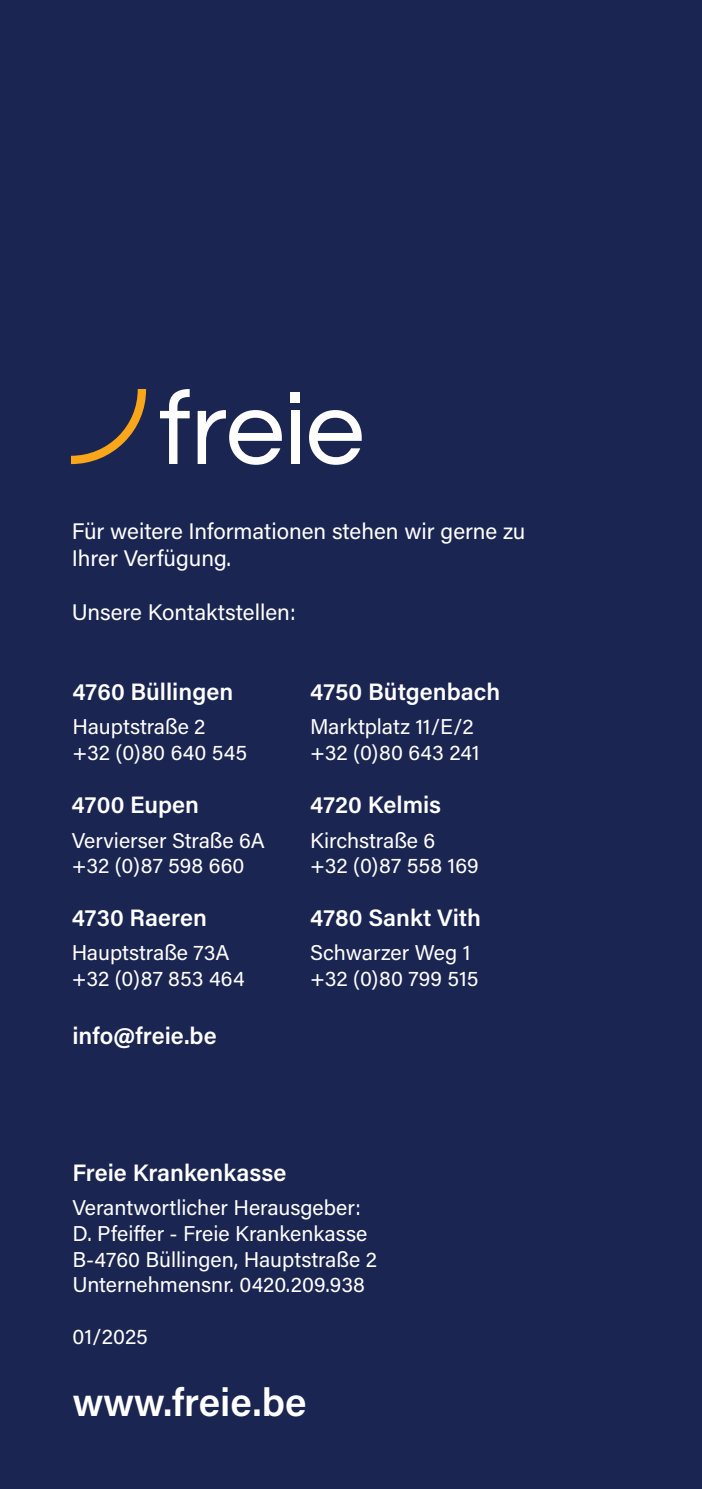
<style>
.page{position:relative;width:702px;height:1489px;background:#fff}
.page>*{position:absolute;margin:0;border:0;box-sizing:border-box;transform-origin:0 0}
.t1{font:600 39.5px "Acumin Pro";letter-spacing:-.005em;color:#fff}
.t2{font:600 23.75px "Acumin Pro";color:#fff}
.t3{font:22.5px/27px "Acumin Pro";color:#fff}
.t4{font:21.5px/25.8px "Acumin Pro";color:#fff}
</style>
<div class="page">
<div style="left:0;top:0;width:702px;height:1488px;background:#1b2552"></div>
<svg style="left:71px;top:389px;width:75px;height:75px"></svg>
<svg style="left:160px;top:389px;width:30px;height:75px"></svg>
<svg style="left:198px;top:410px;width:84px;height:55px"></svg>
<div style="left:290px;top:392px;width:9px;height:10px;background:#fff"></div>
<div style="left:291px;top:411px;width:8px;height:53px;background:#fff"></div>
<svg style="left:309px;top:410px;width:52px;height:55px"></svg>
<p class="t3" style="left:72px;top:516px;width:455px">Für weitere Informationen stehen wir gerne zu<br>Ihrer Verfügung.</p>
<p class="t3" style="left:72px;top:597px;width:225px">Unsere Kontaktstellen:</p>
<p class="t2" style="left:72px;top:675px;width:162px">4760 Büllingen</p>
<p class="t4" style="left:72px;top:713px;width:176px">Hauptstraße 2 +32 (0)80 640 545</p>
<p class="t2" style="left:72px;top:788px;width:129px">4700 Eupen</p>
<p class="t4" style="left:72px;top:826px;width:195px">Vervierser Straße 6A +32 (0)87 598 660</p>
<p class="t2" style="left:72px;top:901px;width:137px">4730 Raeren</p>
<p class="t4" style="left:72px;top:939px;width:174px">Hauptstraße 73A +32 (0)87 853 464</p>
<p class="t2" style="left:72px;top:1019px;width:146px">info@freie.be</p>
<p class="t2" style="left:310px;top:675px;width:192px">4750 Bütgenbach</p>
<p class="t4" style="left:310px;top:713px;width:171px">Marktplatz 11/E/2 +32 (0)80 643 241</p>
<p class="t2" style="left:310px;top:788px;width:132px">4720 Kelmis</p>
<p class="t4" style="left:310px;top:826px;width:170px">Kirchstraße 6<br>+32 (0)87 558 169</p>
<p class="t2" style="left:310px;top:901px;width:172px">4780 Sankt Vith</p>
<p class="t4" style="left:310px;top:939px;width:170px">Schwarzer Weg 1 +32 (0)80 799 515</p>
<p class="t2" style="left:72px;top:1156px;width:215px">Freie Krankenkasse</p>
<p class="t4" style="left:72px;top:1193px;width:306px">Verantwortlicher Herausgeber:<br>D. Pfeiffer - Freie Krankenkasse<br>B-4760 Büllingen, Hauptstraße 2<br>Unternehmensnr. 0420.209.938</p>
<p class="t4" style="left:72px;top:1322px;width:77px">01/2025</p>
<h1 class="t1" style="left:72px;top:1374px;width:236px">www.freie.be</h1>
</div>
